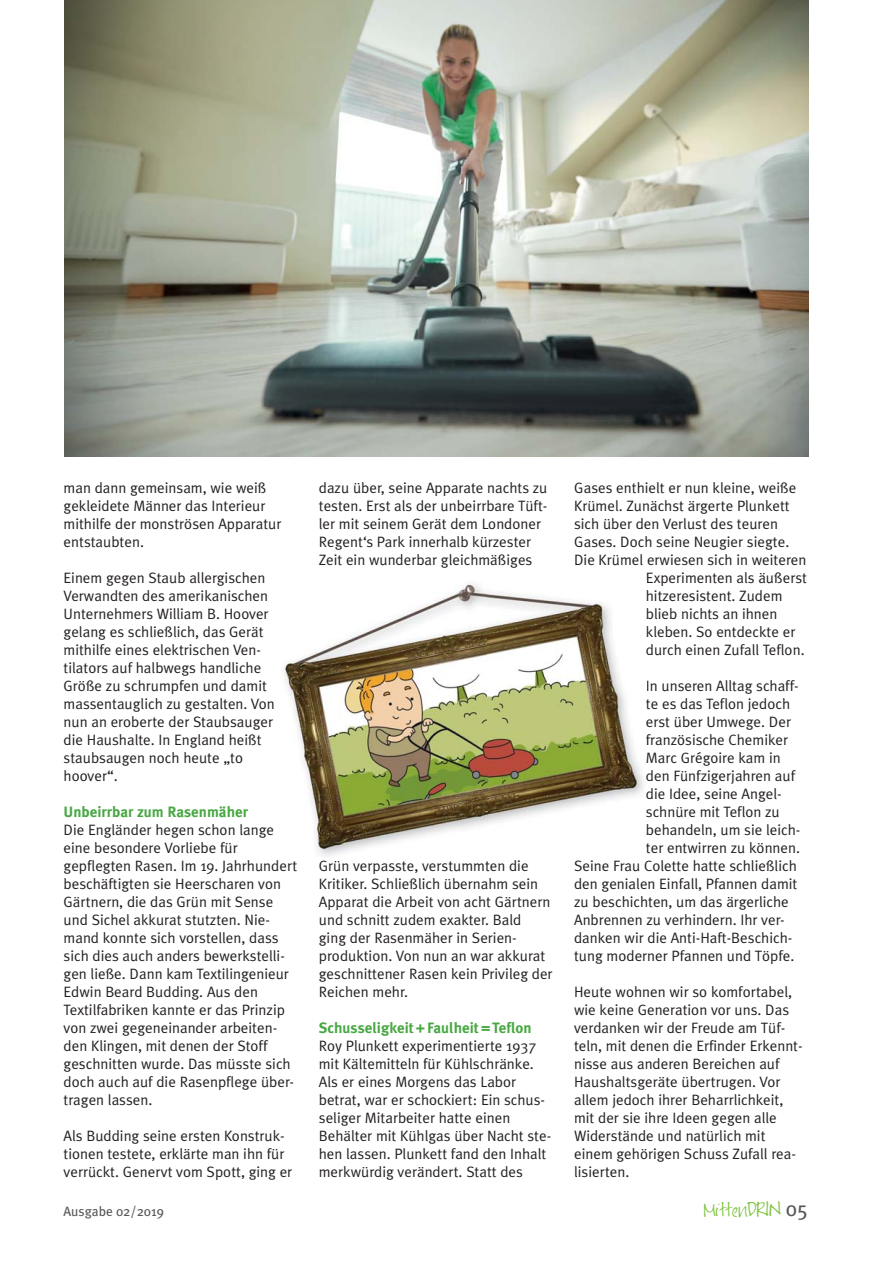
<style>
.page{position:relative;width:893px;height:1263px;background:#fff}
.page>*{position:absolute;margin:0;border:0;box-sizing:border-box;transform-origin:0 0}
.t1{font:21px "Meta Plus";color:#58595b}
.t2{font:15px/18px "Meta Plus Normal";color:#231f20}
.t3{font:700 15px "Meta Plus";color:#47a842}
.t4{font:14.85px "FG Jayne Print";color:#80c342}
.t5{font:13.5px "Meta Plus";color:#58595b}
.s1{font-size:17.1px}
</style>
<div class="page">
<img style="left:64px;top:0;width:744px;height:457px">
<img style="left:283px;top:582px;width:358px;height:270px">
<p class="t2" style="left:64px;top:480px;width:219px">man dann gemeinsam, wie weiß gekleidete Männer das Interieur mithilfe der monströsen Apparatur entstaubten.</p>
<p class="t2" style="left:64px;top:570px;width:213px">Einem gegen Staub allergischen<br>Verwandten des amerikanischen<br>Unternehmers William B. Hoover gelang es schließlich, das Gerät mithilfe eines elektrischen Ven&shy;tilators auf halbwegs handliche<br>Größe zu schrumpfen und damit massentauglich zu gestalten. Von nun an eroberte der Staubsauger die Haushalte. In England heißt staubsaugen noch heute „to hoover“.</p>
<p class="t3" style="left:64px;top:804px;width:186px">Unbeirrbar zum Rasenmäher</p>
<p class="t2" style="left:64px;top:822px;width:235px">Die Engländer hegen schon lange eine besondere Vorliebe für gepflegten Rasen. Im 19. Jahrhundert beschäftigten sie Heerscharen von<br>Gärtnern, die das Grün mit Sense und Sichel akkurat stutzten. Nie&shy;mand konnte sich vorstellen, dass sich dies auch anders bewerkstelli&shy;gen ließe. Dann kam Textil ingenieur<br>Edwin Beard Budding. Aus den<br>Textilfabriken kannte er das Prinzip von zwei gegeneinander arbeiten&shy;den Klingen, mit denen der Stoff geschnitten wurde. Das müsste sich doch auch auf die Rasenpflege über&shy;tragen lassen.</p>
<p class="t2" style="left:64px;top:1128px;width:230px">Als Budding seine ersten Konstruk&shy;tionen testete, erklärte man ihn für verrückt. Genervt vom Spott, ging er</p>
<p class="t2" style="left:319px;top:480px;width:230px">dazu über, seine Apparate nachts zu testen. Erst als der unbeirrbare Tüft&shy;ler mit seinem Gerät dem Londoner Regent‘s Park innerhalb kürzester Zeit ein wunderbar gleichmäßiges</p>
<p class="t2" style="left:574px;top:480px;width:224px">Gases enthielt er nun kleine, weiße</p>
<p class="t2" style="left:574px;top:498px;width:217px">Krümel. Zunächst ärgerte Plunkett</p>
<p class="t2" style="left:574px;top:516px;width:205px">sich über den Verlust des teuren</p>
<p class="t2" style="left:574px;top:534px;width:217px">Gases. Doch seine Neugier siegte.</p>
<p class="t2" style="left:574px;top:552px;width:234px">Die Krümel erwiesen sich in weiteren</p>
<p class="t2" style="left:646px;top:570px;width:163px">Experimenten als äußerst</p>
<p class="t2" style="left:646px;top:588px;width:138px">hitzeresistent. Zudem</p>
<p class="t2" style="left:646px;top:606px;width:133px">blieb nichts an ihnen</p>
<p class="t2" style="left:646px;top:624px;width:151px">kleben. So entdeckte er</p>
<p class="t2" style="left:646px;top:642px;width:160px">durch einen Zufall Teflon.</p>
<p class="t2" style="left:646px;top:678px;width:154px">In unseren Alltag schaff-</p>
<p class="t2" style="left:646px;top:696px;width:146px">te es das Teflon jedoch</p>
<p class="t2" style="left:646px;top:714px;width:147px">erst über Umwege. Der</p>
<p class="t2" style="left:646px;top:732px;width:144px">französische Chemiker</p>
<p class="t2" style="left:646px;top:750px;width:136px">Marc Grégoire kam in</p>
<p class="t2" style="left:646px;top:768px;width:151px">den Fünfzigerjahren auf</p>
<p class="t2" style="left:646px;top:786px;width:137px">die Idee, seine Angel-</p>
<p class="t2" style="left:646px;top:804px;width:135px">schnüre mit Teflon zu</p>
<p class="t2" style="left:646px;top:822px;width:156px">behandeln, um sie leich-</p>
<p class="t2" style="left:646px;top:840px;width:156px">ter entwirren zu können.</p>
<p class="t2" style="left:574px;top:858px;width:224px">Seine Frau Colette hatte schließlich</p>
<p class="t2" style="left:574px;top:876px;width:225px">den genialen Einfall, Pfannen damit</p>
<p class="t2" style="left:574px;top:894px;width:216px">zu beschichten, um das ärgerliche</p>
<p class="t2" style="left:574px;top:912px;width:212px">Anbrennen zu verhindern. Ihr ver-</p>
<p class="t2" style="left:574px;top:930px;width:220px">danken wir die Anti-Haft-Beschich-</p>
<p class="t2" style="left:574px;top:948px;width:222px">tung moderner Pfannen und Töpfe.</p>
<p class="t2" style="left:574px;top:984px;width:230px">Heute wohnen wir so komfortabel, wie keine Generation vor uns. Das verdanken wir der Freude am Tüf&shy;teln, mit denen die Erfinder Erkennt&shy;nisse aus anderen Bereichen auf<br>Haushaltsgeräte übertrugen. Vor allem jedoch ihrer Beharrlichkeit, mit der sie ihre Ideen gegen alle<br>Widerstände und natürlich mit einem gehörigen Schuss Zufall rea&shy;lisierten.</p>
<p class="t2" style="left:319px;top:858px;width:235px">Grün verpasste, verstummten die<br>Kritiker. Schließlich übernahm sein<br>Apparat die Arbeit von acht Gärtnern und schnitt zudem exakter. Bald<br>ging der Rasenmäher in Serien&shy;produktion. Von nun an war akkurat geschnittener Rasen kein Privileg der<br>Reichen mehr.</p>
<p class="t3" style="left:319px;top:1020px;width:214px">Schusseligkeit + Faulheit = Teflon</p>
<p class="t2" style="left:319px;top:1038px;width:234px">Roy Plunkett experimentierte 1937 mit Kältemitteln für Kühlschränke.<br>Als er eines Morgens das Labor betrat, war er schockiert: Ein schus&shy;seliger Mitarbeiter hatte einen Behälter mit Kühlgas über Nacht ste&shy;hen lassen. Plunkett fand den Inhalt merkwürdig verändert. Statt des</p>
<p class="t5" style="left:64px;top:1204px;width:102px">Ausgabe 02/2019</p>
<p class="t4" style="left:703px;top:1203px;width:79px">Mitten<span class="s1">DRIN</span></p>
<h1 class="t1" style="left:785px;top:1198px;width:24px">05</h1>
</div>
